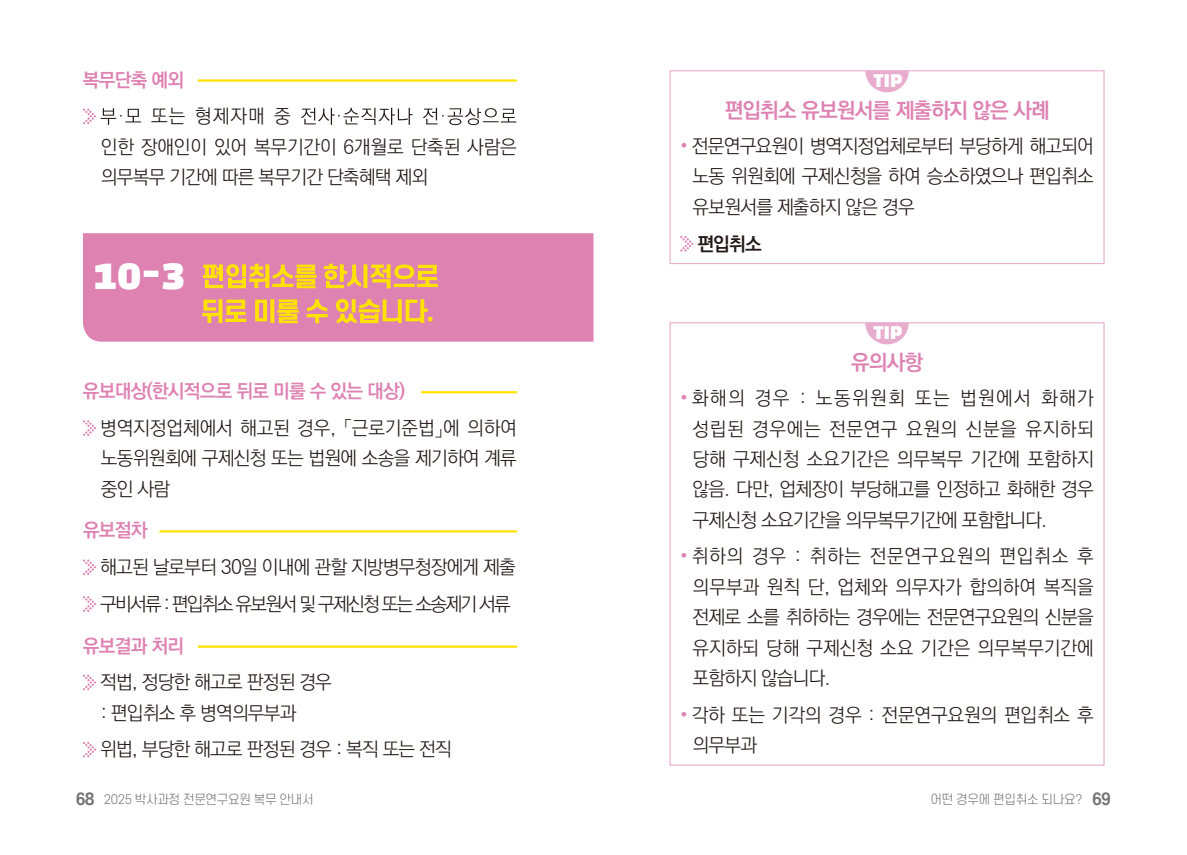
<style>
.page{position:relative;width:1187px;height:855px;background:#fff}
.page>*{position:absolute;margin:0;border:0;box-sizing:border-box;transform-origin:0 0}
.t1{font:40.5px "Black Han Sans";color:#fff}
.t2{font:21.38px "Ko Pub World Dotum PB";letter-spacing:-.04em;color:#de82b2}
.t3{font:19.12px/30.4px "Ko Pub World Dotum PL";letter-spacing:-.04em;color:#231916;text-align:justify}
.t4{font:19.12px/30.4px "Ko Pub World Dotum PL";letter-spacing:-.01em;color:#231916}
.t5{font:19.12px "Ko Pub World Dotum PB";letter-spacing:-.04em;color:#de82b2}
.t6{font:19.12px "Ko Pub World Dotum PB";color:#231916}
.t7{font:17.1px "Black Han Sans";letter-spacing:.005em;color:#fff}
.t8{font:300 12.38px "S Core Dream 3";letter-spacing:-.03em;color:#727272}
.s1{color:#de82b2}
.s2{font-family:"S Core Dream 6";font-weight:700;font-size:15.75px}
</style>
<div class="page">
<div style="left:83px;top:233px;width:510px;height:109px;background:#de82b2"></div>
<svg style="left:203px;top:264px;width:235px;height:24px"></svg>
<svg style="left:202px;top:299px;width:230px;height:24px"></svg>
<hr style="left:421px;top:391px;width:96px;height:2px;background:#ffe200">
<svg style="left:83px;top:420px;width:13px;height:16px"></svg>
<hr style="left:159px;top:530px;width:358px;height:2px;background:#ffe200">
<svg style="left:83px;top:559px;width:13px;height:16px"></svg>
<svg style="left:83px;top:596px;width:13px;height:16px"></svg>
<hr style="left:198px;top:645px;width:319px;height:2px;background:#ffe200">
<svg style="left:83px;top:674px;width:13px;height:16px"></svg>
<svg style="left:83px;top:742px;width:13px;height:15px"></svg>
<hr style="left:198px;top:79px;width:319px;height:3px;background:#ffe200">
<svg style="left:83px;top:108px;width:58px;height:17px"></svg>
<svg style="left:301px;top:108px;width:111px;height:17px"></svg>
<svg style="left:423px;top:108px;width:93px;height:17px"></svg>
<svg style="left:680px;top:236px;width:13px;height:15px"></svg>
<div style="left:669px;top:70px;width:435px;height:194px;border:1px solid #e8accc"></div>
<svg style="left:865px;top:71px;width:43px;height:21px"></svg>
<svg style="left:865px;top:323px;width:43px;height:21px"></svg>
<p class="t5" style="left:83px;top:66px;width:103px">복무단축 예외</p>
<p class="t4" style="left:101px;top:102px;width:417px;text-indent:50px">또는 형제자매 중<br>인한 장애인이 있어 복무기간이 6개월로 단축된 사람은 의무복무 기간에 따른 복무기간 단축혜택 제외</p>
<p class="t2" style="left:724px;top:95px;width:326px">편입취소 유보원서를 제출하지 않은 사례</p>
<p class="t7" style="left:873px;top:73px;width:30px">TIP</p>
<p class="t3" style="left:692px;top:131px;width:403px;text-indent:-12px"><span class="s1">•</span> 전문연구요원이 병역지정업체로부터 부당하게 해고되어 노동 위원회에 구제신청을 하여 승소하였으나 편입취소 유보원서를 제출하지 않은 경우</p>
<p class="t6" style="left:697px;top:230px;width:66px">편입취소</p>
<h1 class="t1" style="left:93px;top:257px;width:94px">10-3</h1>
<p class="t5" style="left:83px;top:377px;width:323px">유보대상(한시적으로 뒤로 미룰 수 있는 대상)</p>
<p class="t3" style="left:100px;top:413px;width:418px">병역지정업체에서 해고된 경우, 「근로기준법」에 의하여 노동위원회에 구제신청 또는 법원에 소송을 제기하여 계류 중인 사람</p>
<p class="t5" style="left:83px;top:516px;width:66px">유보절차</p>
<p class="t3" style="left:100px;top:549px;width:417px;line-height:36.7px">해고된 날로부터 30일 이내에 관할 지방병무청장에게 제출 구비서류 : 편입취소 유보원서 및 구제신청 또는 소송제기 서류</p>
<p class="t5" style="left:83px;top:632px;width:103px">유보결과 처리</p>
<p class="t3" style="left:100px;top:667px;width:233px">적법, 정당한 해고로 판정된 경우 : 편입취소 후 병역의무부과</p>
<p class="t3" style="left:100px;top:735px;width:353px">위법, 부당한 해고로 판정된 경우 : 복직 또는 전직</p>
<p class="t7" style="left:873px;top:325px;width:30px">TIP</p>
<p class="t2" style="left:851px;top:347px;width:74px">유의사항</p>
<p class="t3" style="left:692px;top:383px;width:403px;text-indent:-12px"><span class="s1">•</span> 화해의 경우 : 노동위원회 또는 법원에서 화해가 성립된 경우에는 전문연구 요원의 신분을 유지하되 당해 구제신청 소요기간은 의무복무 기간에 포함하지 않음. 다만, 업체장이 부당해고를 인정하고 화해한 경우 구제신청 소요기간을 의무복무기간에 포함합니다.</p>
<p class="t3" style="left:692px;top:542px;width:403px;text-indent:-12px"><span class="s1">•</span> 취하의 경우 : 취하는 전문연구요원의 편입취소 후 의무부과 원칙 단, 업체와 의무자가 합의하여 복직을 전제로 소를 취하하는 경우에는 전문연구요원의 신분을 유지하되 당해 구제신청 소요 기간은 의무복무기간에 포함하지 않습니다.</p>
<p class="t4" style="left:692px;top:700px;width:403px;text-indent:-12px"><span class="s1">•</span> 각하 또는 기각의 경우 : 전문연구요원의 편입취소 후 의무부과</p>
<p class="t8" style="left:76px;top:790px;width:239px"><span class="s2">68</span> 2025 박사과정 전문연구요원 복무 안내서</p>
<p class="t8" style="left:930px;top:790px;width:182px">어떤 경우에 편입취소 되나요? <span class="s2">69</span></p>
</div>
